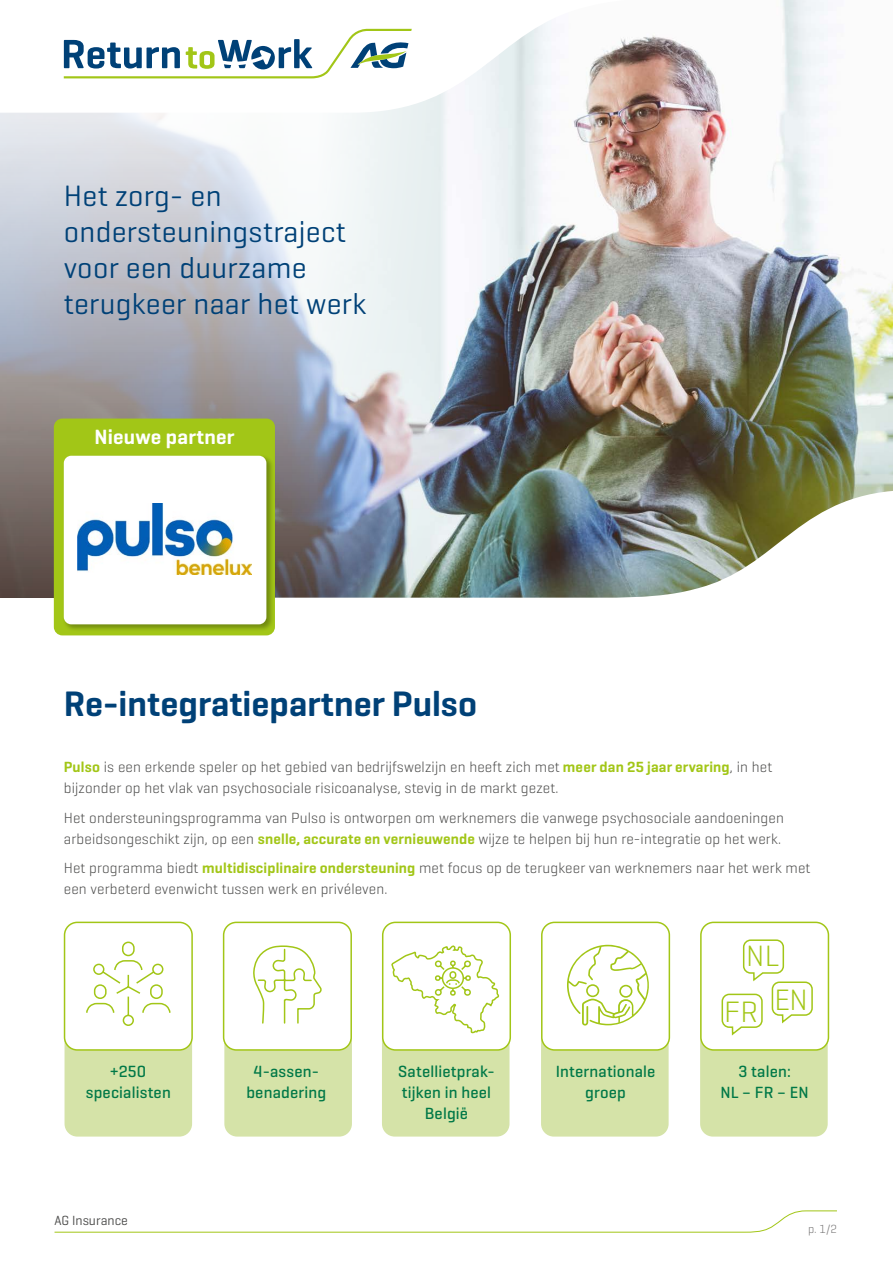
<style>
.page{position:relative;width:893px;height:1263px;background:#fff}
.page>*{position:absolute;margin:0;border:0;box-sizing:border-box;transform-origin:0 0}
.t1{font:600 36px "AG Geogrotesque";color:#004177}
.t2{font:30px/36px "AG Geogrotesque";letter-spacing:.01em;color:#004177}
.t3{font:300 30px/43.5px "AG Geogrotesque";color:#a2c617}
.t4{font:600 21px "AG Geogrotesque";letter-spacing:.01em;color:#fff}
.t5{font:500 16.5px/21px "AG Geogrotesque";letter-spacing:.01em;color:#007847;text-align:center}
.t6{font:300 15px/21px "AG Geogrotesque";letter-spacing:.01em;color:#4a4a49}
.t7{font:13.5px "Geogrotesque";color:#4a4a49}
.t8{font:300 12px "Geogrotesque";color:#757474}
.s1{font-weight:600;color:#a2c617}
</style>
<div class="page">
<div style="left:65px;top:996px;width:127px;height:140px;background:#d5e3a8;border-radius:13px"></div>
<div style="left:224px;top:996px;width:128px;height:140px;background:#d5e3a8;border-radius:13px"></div>
<div style="left:382px;top:996px;width:127px;height:140px;background:#d5e3a8;border-radius:13px"></div>
<div style="left:541px;top:996px;width:128px;height:140px;background:#d5e3a8;border-radius:13px"></div>
<div style="left:700px;top:996px;width:128px;height:140px;background:#d5e3a8;border-radius:13px"></div>
<div style="left:65px;top:922px;width:127px;height:128px;background:#fff;border-radius:13px"></div>
<div style="left:64px;top:922px;width:129px;height:129px;border:2px solid #a2c617;border-radius:13px"></div>
<div style="left:224px;top:922px;width:127px;height:128px;background:#fff;border-radius:13px"></div>
<div style="left:223px;top:922px;width:129px;height:129px;border:2px solid #a2c617;border-radius:13px"></div>
<div style="left:542px;top:922px;width:127px;height:128px;background:#fff;border-radius:13px"></div>
<div style="left:541px;top:922px;width:129px;height:129px;border:2px solid #a2c617;border-radius:13px"></div>
<div style="left:383px;top:922px;width:127px;height:128px;background:#fff;border-radius:13px"></div>
<div style="left:382px;top:922px;width:129px;height:129px;border:2px solid #a2c617;border-radius:13px"></div>
<div style="left:701px;top:922px;width:127px;height:128px;background:#fff;border-radius:13px"></div>
<div style="left:700px;top:922px;width:129px;height:129px;border:2px solid #a2c617;border-radius:13px"></div>
<img style="left:530px;top:113px;width:363px;height:377px">
<svg style="left:0;top:113px;width:530px;height:523px"></svg>
<svg style="left:54px;top:1210px;width:783px;height:23px"></svg>
<svg style="left:63px;top:0;width:765px;height:113px"></svg>
<img style="left:274px;top:490px;width:619px;height:141px">
<svg style="left:86px;top:941px;width:85px;height:85px"></svg>
<svg style="left:721px;top:939px;width:92px;height:97px"></svg>
<svg style="left:253px;top:945px;width:69px;height:79px"></svg>
<svg style="left:567px;top:945px;width:82px;height:80px"></svg>
<div style="left:54px;top:419px;width:221px;height:216px;background:#a2c617;border-radius:9px"></div>
<svg style="left:64px;top:29px;width:348px;height:49px"></svg>
<div style="left:62px;top:454px;width:212px;height:178px;background:#000;opacity:.3"></div>
<div style="left:64px;top:456px;width:202px;height:168px;background:#fff;border-radius:7px"></div>
<svg style="left:391px;top:945px;width:109px;height:89px"></svg>
<img style="left:78px;top:503px;width:173px;height:71px">
<h2 class="t2" style="left:64px;top:177px;width:304px">Het zorg- en ondersteuningstraject voor een duurzame terugkeer naar het werk</h2>
<h3 class="t4" style="left:94px;top:424px;width:142px">Nieuwe partner</h3>
<h1 class="t1" style="left:64px;top:681px;width:415px">Re-integratiepartner Pulso</h1>
<p class="t6" style="left:64px;top:756px;width:710px"><span class="s1">Pulso</span> is een erkende speler op het gebied van bedrijfswelzijn en heeft zich met <span class="s1">meer dan 25 jaar ervaring</span>, in het bijzonder op het vlak van psychosociale risicoanalyse, stevig in de markt gezet.</p>
<p class="t6" style="left:64px;top:807px;width:722px">Het ondersteuningsprogramma van Pulso is ontworpen om werknemers die vanwege psychosociale aandoeningen arbeidsongeschikt zijn, op een <span class="s1">snelle, accurate en vernieuwende</span> wijze te helpen bij hun re-integratie op het werk.</p>
<p class="t6" style="left:64px;top:857px;width:748px">Het programma biedt <span class="s1">multidisciplinaire ondersteuning</span> met focus op de terugkeer van werknemers naar het werk met een verbeterd evenwicht tussen werk en privéleven.</p>
<p class="t5" style="left:86px;top:1061px;width:87px">+250 specialisten</p>
<p class="t5" style="left:246px;top:1061px;width:81px">4-assen&shy;benadering</p>
<p class="t7" style="left:55px;top:1212px;width:75px">AG Insurance</p>
<h2 class="t3" style="left:775px;top:933px;width:35px;text-indent:-28px">NL<br>EN</h2>
<h2 class="t3" style="left:724px;top:989px;width:35px">FR</h2>
<p class="t5" style="left:398px;top:1061px;width:98px">Satellietprak&shy;tijken in heel<br>België</p>
<p class="t5" style="left:556px;top:1061px;width:101px">Internationale groep</p>
<p class="t5" style="left:720px;top:1061px;width:90px">3 talen:<br>NL – FR – EN</p>
<p class="t8" style="left:808px;top:1222px;width:30px">p. 1/2</p>
</div>
